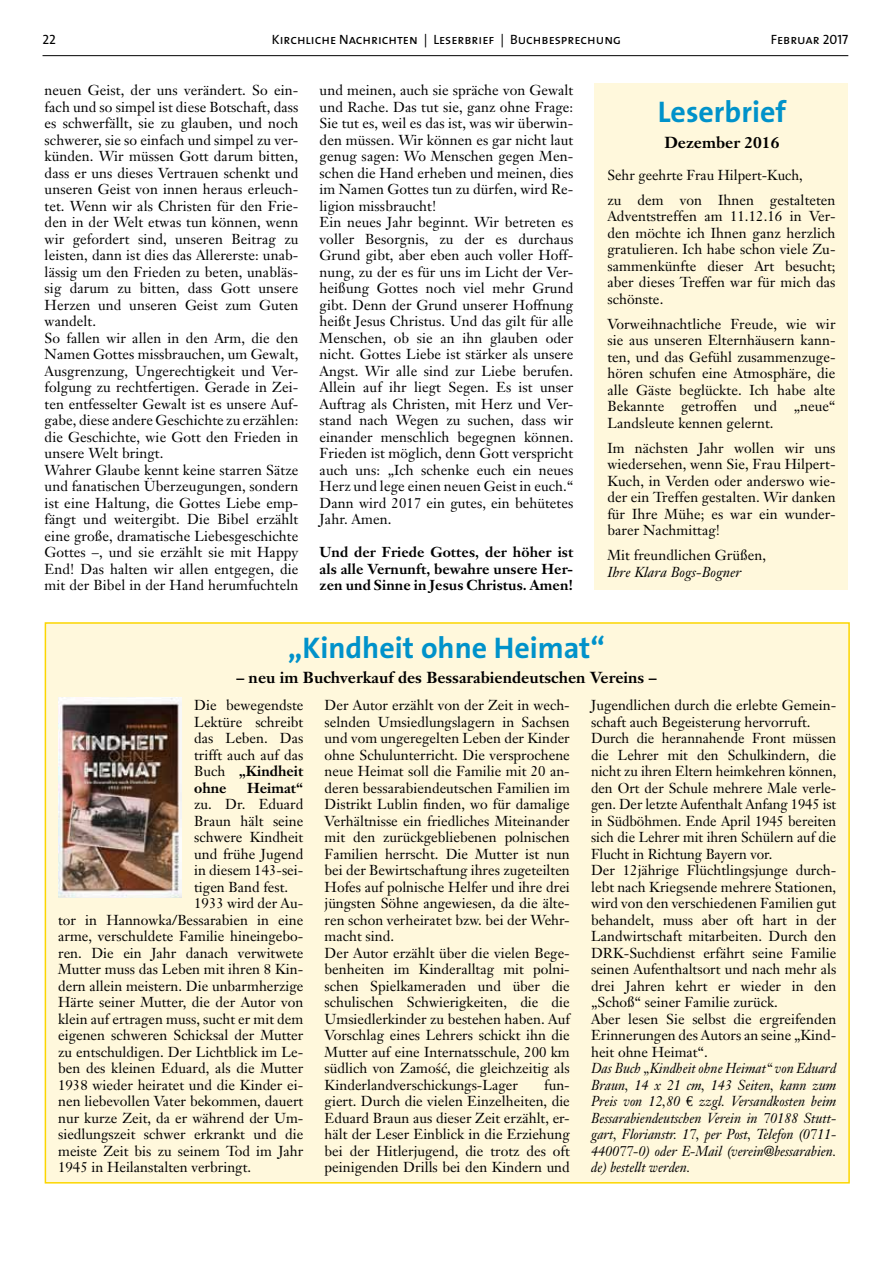
<style>
.page{position:relative;width:893px;height:1263px;background:#fff}
.page>*{position:absolute;margin:0;border:0;box-sizing:border-box;transform-origin:0 0}
.t1{font:700 30px "The Sans B7";color:#0092ca}
.t2{font:700 15.75px "Janson Text";color:#000}
.t3{font:14.25px/16.5px "Janson Text";color:#000}
.t4{font:italic 14.25px/16.5px "Janson Text";color:#000;text-align:justify;scale:.95 1}
.t5{font:700 14.25px/16.5px "Janson Text";letter-spacing:.005em;color:#000;text-align:justify}
.t6{font:italic 14.25px "Janson Text";color:#000}
.t7{font:13.5px "The Sans Caps";color:#000}
.s1{font-weight:700}
.s2{font-family:"Euro Serif";font-style:normal}
</style>
<div class="page">
<hr style="left:43px;top:55px;width:805px;height:1px;background:#000">
<div style="left:45px;top:622px;width:805px;height:561px;background:#fff8dc;border:2px solid #fcd600"></div>
<img style="left:58px;top:698px;width:123px;height:199px">
<div style="left:595px;top:83px;width:253px;height:507px;background:#fff8dc"></div>
<p class="t7" style="left:43px;top:28px;width:15px">22</p>
<p class="t7" style="left:272px;top:28px;width:351px">Kirchliche Nachrichten | Leserbrief | Buchbesprechung</p>
<p class="t7" style="left:771px;top:28px;width:79px">Februar 2017</p>
<p class="t3" style="left:45px;top:82px;width:256px">neuen Geist, der uns verändert. So ein&shy;fach und so simpel ist diese Botschaft, dass es schwerfällt, sie zu glauben, und noch schwerer, sie so einfach und simpel zu ver&shy;künden. Wir müssen Gott darum bitten, dass er uns dieses Vertrauen schenkt und unseren Geist von innen heraus erleuch&shy;tet. Wenn wir als Christen für den Frie&shy;den in der Welt etwas tun können, wenn wir gefordert sind, unseren Beitrag zu leisten, dann ist dies das Allererste: unab&shy;lässig um den Frieden zu beten, unabläs&shy;sig darum zu bitten, dass Gott unsere Herzen und unseren Geist zum Guten wandelt.<br>So fallen wir allen in den Arm, die den Namen Gottes missbrauchen, um Gewalt, Ausgrenzung, Ungerechtigkeit und Ver&shy;folgung zu rechtfertigen. Gerade in Zei&shy;ten entfesselter Gewalt ist es unsere Auf&shy;gabe, diese andere Geschichte zu erzählen: die Geschichte, wie Gott den Frieden in unsere Welt bringt.<br>Wahrer Glaube kennt keine starren Sätze und fanatischen Überzeugungen, sondern ist eine Haltung, die Gottes Liebe emp&shy;fängt und weitergibt. Die Bibel erzählt eine große, dramatische Liebesgeschichte Gottes –, und sie erzählt sie mit Happy End! Das halten wir allen entgegen, die mit der Bibel in der Hand herumfuchteln</p>
<p class="t3" style="left:320px;top:82px;width:255px">und meinen, auch sie spräche von Gewalt und Rache. Das tut sie, ganz ohne Frage:<br>Sie tut es, weil es das ist, was wir überwin&shy;den müssen. Wir können es gar nicht laut genug sagen: Wo Menschen gegen Men&shy;schen die Hand erheben und meinen, dies im Namen Gottes tun zu dürfen, wird Re&shy;ligion missbraucht!<br>Ein neues Jahr beginnt. Wir betreten es voller Besorgnis, zu der es durchaus Grund gibt, aber eben auch voller Hoff&shy;nung, zu der es für uns im Licht der Ver&shy;heißung Gottes noch viel mehr Grund gibt. Denn der Grund unserer Hoffnung heißt Jesus Christus. Und das gilt für alle Menschen, ob sie an ihn glauben oder nicht. Gottes Liebe ist stärker als unsere Angst. Wir alle sind zur Liebe berufen.<br>Allein auf ihr liegt Segen. Es ist unser Auftrag als Christen, mit Herz und Ver&shy;stand nach Wegen zu suchen, dass wir einander menschlich begegnen können.<br>Frieden ist möglich, denn Gott verspricht auch uns: „Ich schenke euch ein neues Herz und lege einen neuen Geist in euch.“ Dann wird 2017 ein gutes, ein behütetes Jahr. Amen.</p>
<p class="t5" style="left:320px;top:544px;width:255px">Und der Friede Gottes, der höher ist als alle Vernunft, bewahre unsere Her&shy;zen und Sinne in Jesus Christus. Amen!</p>
<h1 class="t1" style="left:658px;top:96px;width:130px">Leserbrief</h1>
<p class="t2" style="left:664px;top:132px;width:116px">Dezember 2016</p>
<p class="t3" style="left:607px;top:162px;width:230px;line-height:25px">Sehr geehrte Frau Hilpert-Kuch,<br>zu dem von Ihnen gestalteten</p>
<p class="t3" style="left:607px;top:208px;width:230px;text-align:justify">Adventstreffen am 11.12.16 in Ver&shy;den möchte ich Ihnen ganz herzlich gratulieren. Ich habe schon viele Zu&shy;sammenkünfte dieser Art besucht; aber dieses Treffen war für mich das schönste.</p>
<p class="t3" style="left:607px;top:315px;width:230px;text-align:justify">Vorweihnachtliche Freude, wie wir sie aus unseren Elternhäusern kann&shy;ten, und das Gefühl zusammenzuge&shy;hören schufen eine Atmosphäre, die alle Gäste beglückte. Ich habe alte Bekannte getroffen und „neue“ Landsleute kennen gelernt.</p>
<p class="t3" style="left:607px;top:439px;width:230px">Im nächsten Jahr wollen wir uns wiedersehen, wenn Sie, Frau Hilpert-<br>Kuch, in Verden oder anderswo wie&shy;der ein Treffen gestalten. Wir danken für Ihre Mühe; es war ein wunder&shy;barer Nachmittag!</p>
<p class="t3" style="left:607px;top:547px;width:160px">Mit freundlichen Grüßen,</p>
<p class="t6" style="left:607px;top:563px;width:136px">Ihre Klara Bogs-Bogner</p>
<h1 class="t1" style="left:288px;top:632px;width:319px">„Kindheit ohne Heimat“</h1>
<p class="t2" style="left:236px;top:667px;width:422px">– neu im Buchverkauf des Bessarabiendeutschen Vereins –</p>
<p class="t3" style="left:194px;top:697px;width:111px;text-align:justify">Die bewegendste Lektüre schreibt das Leben. Das trifft auch auf das Buch <span class="s1">„Kindheit ohne</span></p>
<p class="t5" style="left:247px;top:779px;width:58px">Heimat“</p>
<p class="t3" style="left:194px;top:796px;width:111px">zu. Dr. Eduard</p>
<p class="t3" style="left:194px;top:812px;width:111px">Braun hält seine</p>
<p class="t3" style="left:194px;top:829px;width:111px">schwere Kindheit</p>
<p class="t3" style="left:194px;top:845px;width:111px">und frühe Jugend</p>
<p class="t3" style="left:194px;top:862px;width:111px">in diesem 143-sei-</p>
<p class="t3" style="left:194px;top:878px;width:95px">tigen Band fest.</p>
<p class="t3" style="left:194px;top:895px;width:111px">1933 wird der Au-</p>
<p class="t3" style="left:58px;top:911px;width:247px">tor in Hannowka/Bessarabien in eine</p>
<p class="t3" style="left:58px;top:928px;width:247px">arme, verschuldete Familie hineingebo-</p>
<p class="t3" style="left:58px;top:944px;width:247px">ren. Die ein Jahr danach verwitwete</p>
<p class="t3" style="left:58px;top:961px;width:247px">Mutter muss das Leben mit ihren 8 Kin-</p>
<p class="t3" style="left:58px;top:977px;width:247px">dern allein meistern. Die unbarmherzige</p>
<p class="t3" style="left:58px;top:994px;width:247px">Härte seiner Mutter, die der Autor von</p>
<p class="t3" style="left:58px;top:1010px;width:247px">klein auf ertragen muss, sucht er mit dem</p>
<p class="t3" style="left:58px;top:1027px;width:247px">eigenen schweren Schicksal der Mutter</p>
<p class="t3" style="left:58px;top:1043px;width:247px">zu entschuldigen. Der Lichtblick im Le-</p>
<p class="t3" style="left:58px;top:1060px;width:247px">ben des kleinen Eduard, als die Mutter</p>
<p class="t3" style="left:58px;top:1076px;width:247px">1938 wieder heiratet und die Kinder ei-</p>
<p class="t3" style="left:58px;top:1093px;width:247px">nen liebevollen Vater bekommen, dauert</p>
<p class="t3" style="left:58px;top:1109px;width:247px">nur kurze Zeit, da er während der Um-</p>
<p class="t3" style="left:58px;top:1126px;width:247px">siedlungszeit schwer erkrankt und die</p>
<p class="t3" style="left:58px;top:1142px;width:247px">meiste Zeit bis zu seinem Tod im Jahr</p>
<p class="t3" style="left:58px;top:1159px;width:194px">1945 in Heilanstalten verbringt.</p>
<p class="t3" style="left:325px;top:697px;width:247px">Der Autor erzählt von der Zeit in wech&shy;selnden Umsiedlungslagern in Sachsen und vom ungeregelten Leben der Kinder ohne Schulunterricht. Die versprochene neue Heimat soll die Familie mit 20 an&shy;deren bessarabiendeutschen Familien im Distrikt Lublin finden, wo für damalige Verhältnisse ein friedliches Miteinander mit den zurückgebliebenen polnischen Familien herrscht. Die Mutter ist nun bei der Bewirtschaftung ihres zugeteilten Hofes auf polnische Helfer und ihre drei jüngsten Söhne angewiesen, da die älte&shy;ren schon verheiratet bzw. bei der Wehr&shy;macht sind.<br>Der Autor erzählt über die vielen Bege&shy;benheiten im Kinderalltag mit polni&shy;schen Spielkameraden und über die schulischen Schwierigkeiten, die die Umsiedlerkinder zu bestehen haben. Auf Vorschlag eines Lehrers schickt ihn die Mutter auf eine Internatsschule, 200 km südlich von Zamos´c´, die gleichzeitig als Kinderlandverschickungs-Lager</p>
<p class="t3" style="left:325px;top:1076px;width:247px;text-align:justify;text-indent:220px">fun&shy;giert. Durch die vielen Einzelheiten, die Eduard Braun aus dieser Zeit erzählt, er&shy;hält der Leser Einblick in die Erziehung bei der Hitlerjugend, die trotz des oft peinigenden Drills bei den Kindern und</p>
<p class="t3" style="left:591px;top:697px;width:247px">Jugendlichen durch die erlebte Gemein&shy;schaft auch Begeisterung hervorruft.<br>Durch die herannahende Front müssen die Lehrer mit den Schulkindern, die nicht zu ihren Eltern heimkehren können, den Ort der Schule mehrere Male verle&shy;gen. Der letzte Aufenthalt Anfang 1945 ist in Südböhmen. Ende April 1945 bereiten sich die Lehrer mit ihren Schülern auf die Flucht in Richtung Bayern vor.<br>Der 12jährige Flüchtlingsjunge durch&shy;lebt nach Kriegsende mehrere Stationen, wird von den verschiedenen Familien gut behandelt, muss aber oft hart in der Landwirtschaft mitarbeiten. Durch den DRK-Suchdienst erfährt seine Familie seinen Aufenthaltsort und nach mehr als drei Jahren kehrt er wieder in den „Schoß“ seiner Familie zurück.<br>Aber lesen Sie selbst die ergreifenden Erinnerungen des Autors an seine „Kind&shy;heit ohne Heimat“.</p>
<p class="t4" style="left:591px;top:1060px;width:260px">Das Buch „Kindheit ohne Heimat“ von Eduard Braun, 14 x 21 cm, 143 Seiten, kann zum Preis von 12,80 <span class="s2">€</span> zzgl. Versandkosten beim Bessarabiendeutschen Verein in 70188 Stutt&shy;gart, Florianstr. 17, per Post, Telefon (0711- 440077-0) oder E-Mail (verein@bessarabien. de) bestellt werden.</p>
</div>
